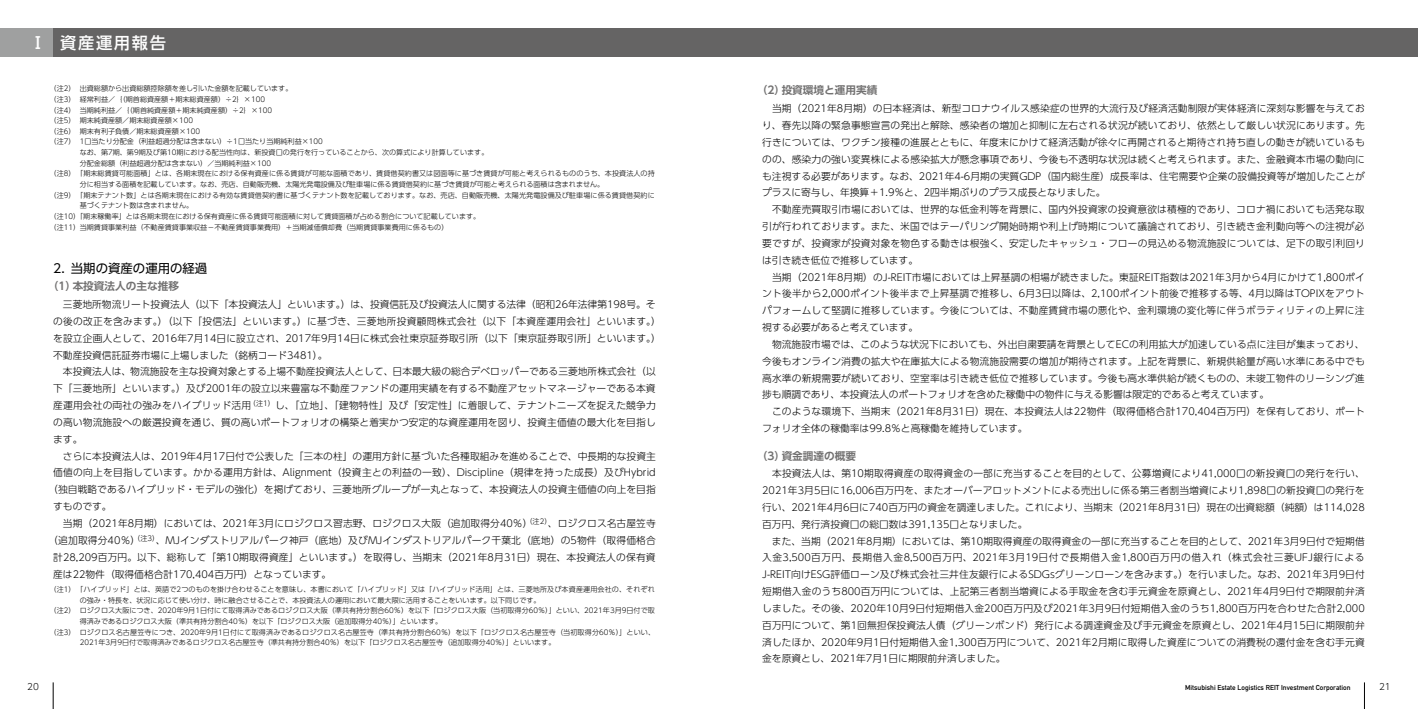
<style>
.page{position:relative;width:1418px;height:709px;background:#fff}
.page>*{position:absolute;margin:0;border:0;box-sizing:border-box;transform-origin:0 0}
.t1{font:500 16.25px "UD Shin Go Pr 6 N";letter-spacing:.1em;color:#fff}
.t2{font:12.38px "UD Shin Go Pr 6 N";color:#000}
.t3{font:700 10.62px "UD Shin Go Pr 6 N De";color:#727171}
.t4{font:300 9.75px/16.9px "UD Shin Go Pr 6 N";letter-spacing:.01em;color:#000}
.t5{font:300 8.88px "UD Shin Go Pr 6 N";color:#000}
.t6{font:300 7.12px "UD Shin Go Pr 6 N";color:#000}
.t7{font:7.12px "DIN Mittelschrift Std";color:#000}
</style>
<div class="page">
<div style="left:0;top:28px;width:53px;height:29px;background:#9fa0a0"></div>
<div style="left:53px;top:28px;width:1364px;height:29px;background:#656464"></div>
<svg style="left:53px;top:682px;width:1px;height:27px"></svg>
<h1 class="t1" style="left:30px;top:29px;width:138px">Ⅰ 資産運用報告</h1>
<p class="t6" style="left:50px;top:83px;width:244px">（注2） 出資総額から出資総額控除額を差し引いた金額を記載しています。</p>
<p class="t6" style="left:50px;top:93px;width:217px">（注3） 経常利益／｛（期首総資産額＋期末総資産額）÷2｝×100</p>
<p class="t6" style="left:50px;top:104px;width:224px">（注4） 当期純利益／｛（期首純資産額＋期末純資産額）÷2｝×100</p>
<p class="t6" style="left:50px;top:115px;width:145px">（注5） 期末純資産額／期末総資産額×100</p>
<p class="t6" style="left:50px;top:125px;width:152px">（注6） 期末有利子負債／期末総資産額×100</p>
<p class="t6" style="left:50px;top:136px;width:275px">（注7） 1口当たり分配金（利益超過分配は含まない）÷1口当たり当期純利益×100</p>
<p class="t6" style="left:80px;top:147px;width:410px">なお、第7期、第9期及び第10期における配当性向は、新投資口の発行を行っていることから、次の算式により計算しています。</p>
<p class="t6" style="left:80px;top:157px;width:193px">分配金総額（利益超過分配は含まない）／当期純利益×100</p>
<p class="t6" style="left:50px;top:168px;width:606px">（注8） 「期末総賃貸可能面積」とは、各期末現在における保有資産に係る賃貸が可能な面積であり、賃貸借契約書又は図面等に基づき賃貸が可能と考えられるもののうち、本投資法人の持</p>
<p class="t6" style="left:80px;top:178px;width:526px">分に相当する面積を記載しています。なお、売店、自動販売機、太陽光発電設備及び駐車場に係る賃貸借契約に基づき賃貸が可能と考えられる面積は含まれません。</p>
<p class="t6" style="left:50px;top:189px;width:606px">（注9） 「期末テナント数」とは各期末現在における有効な賃貸借契約書に基づくテナント数を記載しております。なお、売店、自動販売機、太陽光発電設備及び駐車場に係る賃貸借契約に</p>
<p class="t6" style="left:80px;top:200px;width:115px">基づくテナント数は含まれません。</p>
<p class="t6" style="left:50px;top:210px;width:432px">（注10）「期末稼働率」とは各期末現在における保有資産に係る賃貸可能面積に対して賃貸面積が占める割合について記載しています。</p>
<p class="t6" style="left:50px;top:221px;width:400px">（注11）当期賃貸事業利益（不動産賃貸事業収益－不動産賃貸事業費用）＋当期減価償却費（当期賃貸事業費用に係るもの）</p>
<p class="t2" style="left:53px;top:258px;width:156px">2. 当期の資産の運用の経過</p>
<p class="t3" style="left:48px;top:278px;width:133px">（1）本投資法人の主な推移</p>
<p class="t4" style="left:53px;top:295px;width:604px">　三菱地所物流リート投資法人（以下「本投資法人」といいます。）は、投資信託及び投資法人に関する法律（昭和26年法律第198号。そ</p>
<p class="t4" style="left:53px;top:312px;width:609px">の後の改正を含みます。）（以下「投信法」といいます。）に基づき、三菱地所投資顧問株式会社（以下「本資産運用会社」といいます。）</p>
<p class="t4" style="left:53px;top:329px;width:609px">を設立企画人として、2016年7月14日に設立され、2017年9月14日に株式会社東京証券取引所（以下「東京証券取引所」といいます。）</p>
<p class="t4" style="left:53px;top:346px;width:276px">不動産投資信託証券市場に上場しました（銘柄コード3481）。</p>
<p class="t4" style="left:53px;top:363px;width:604px">　本投資法人は、物流施設を主な投資対象とする上場不動産投資法人として、日本最大級の総合デベロッパーである三菱地所株式会社（以</p>
<p class="t4" style="left:53px;top:380px;width:604px">下「三菱地所」といいます。）及び2001年の設立以来豊富な不動産ファンドの運用実績を有する不動産アセットマネージャーである本資</p>
<p class="t4" style="left:53px;top:396px;width:604px">産運用会社の両社の強みをハイブリッド活用<sup>（注1）</sup>し、「立地」、「建物特性」及び「安定性」に着眼して、テナントニーズを捉えた競争力</p>
<p class="t4" style="left:53px;top:413px;width:604px">の高い物流施設への厳選投資を通じ、質の高いポートフォリオの構築と着実かつ安定的な資産運用を図り、投資主価値の最大化を目指し</p>
<p class="t4" style="left:53px;top:430px;width:31px">ます。</p>
<p class="t4" style="left:53px;top:447px;width:604px">　さらに本投資法人は、2019年4月17日付で公表した「三本の柱」の運用方針に基づいた各種取組みを進めることで、中長期的な投資主</p>
<p class="t4" style="left:53px;top:464px;width:604px">価値の向上を目指しています。かかる運用方針は、Alignment（投資主との利益の一致）、Discipline（規律を持った成長）及びHybrid</p>
<p class="t4" style="left:48px;top:481px;width:609px">（独自戦略であるハイブリッド・モデルの強化）を掲げており、三菱地所グループが一丸となって、本投資法人の投資主価値の向上を目指</p>
<p class="t4" style="left:53px;top:497px;width:60px">すものです。</p>
<p class="t4" style="left:53px;top:514px;width:604px">　当期（2021年8月期）においては、2021年3月にロジクロス習志野、ロジクロス大阪（追加取得分40％）<sup>（注2）</sup>、ロジクロス名古屋笠寺</p>
<p class="t4" style="left:48px;top:531px;width:609px">（追加取得分40％）<sup>（注3）</sup>、MJインダストリアルパーク神戸（底地）及びMJインダストリアルパーク千葉北（底地）の5物件（取得価格合</p>
<p class="t4" style="left:53px;top:548px;width:604px">計28,209百万円。以下、総称して「第10期取得資産」といいます。）を取得し、当期末（2021年8月31日）現在、本投資法人の保有資</p>
<p class="t4" style="left:53px;top:565px;width:280px">産は22物件（取得価格合計170,404百万円）となっています。</p>
<p class="t6" style="left:50px;top:583px;width:606px">（注1） 「ハイブリッド」とは、英語で2つのものを掛け合わせることを意味し、本書において「ハイブリッド」又は「ハイブリッド活用」とは、三菱地所及び本資産運用会社の、それぞれ</p>
<p class="t6" style="left:80px;top:594px;width:462px">の強み・特長を、状況に応じて使い分け、時に融合させることで、本投資法人の運用において最大限に活用することをいいます。以下同じです。</p>
<p class="t6" style="left:50px;top:605px;width:607px">（注2） ロジクロス大阪につき、2020年9月1日付にて取得済みであるロジクロス大阪（準共有持分割合60％）を以下「ロジクロス大阪（当初取得分60％）」といい、2021年3月9日付で取</p>
<p class="t6" style="left:80px;top:615px;width:364px">得済みであるロジクロス大阪（準共有持分割合40％）を以下「ロジクロス大阪（追加取得分40％）」といいます。</p>
<p class="t6" style="left:50px;top:626px;width:607px">（注3） ロジクロス名古屋笠寺につき、2020年9月1日付にて取得済みであるロジクロス名古屋笠寺（準共有持分割合60％）を以下「ロジクロス名古屋笠寺（当初取得分60％）」といい、</p>
<p class="t6" style="left:80px;top:636px;width:477px">2021年3月9日付で取得済みであるロジクロス名古屋笠寺（準共有持分割合40％）を以下「ロジクロス名古屋笠寺（追加取得分40％）」といいます。</p>
<p class="t3" style="left:756px;top:82px;width:122px">（2）投資環境と運用実績</p>
<p class="t4" style="left:762px;top:100px;width:604px">　当期（2021年8月期）の日本経済は、新型コロナウイルス感染症の世界的大流行及び経済活動制限が実体経済に深刻な影響を与えており、春先以降の緊急事態宣言の発出と解除、感染者の増加と抑制に左右される状況が続いており、依然として厳しい状況にあります。先行きについては、ワクチン接種の進展とともに、年度末にかけて経済活動が徐々に再開されると期待され持ち直しの動きが続いているものの、感染力の強い変異株による感染拡大が懸念事項であり、今後も不透明な状況は続くと考えられます。また、金融資本市場の動向にも注視する必要があります。なお、2021年4-6月期の実質GDP（国内総生産）成長率は、住宅需要や企業の設備投資等が増加したことがプラスに寄与し、年換算＋1.9％と、2四半期ぶりのプラス成長となりました。<br>　不動産売買取引市場においては、世界的な低金利等を背景に、国内外投資家の投資意欲は積極的であり、コロナ禍においても活発な取引が行われております。また、米国ではテーパリング開始時期や利上げ時期について議論されており、引き続き金利動向等への注視が必要ですが、投資家が投資対象を物色する動きは根強く、安定したキャッシュ・フローの見込める物流施設については、足下の取引利回りは引き続き低位で推移しています。<br>　当期（2021年8月期）のJ-REIT市場においては上昇基調の相場が続きました。東証REIT指数は2021年3月から4月にかけて1,800ポイント後半から2,000ポイント後半まで上昇基調で推移し、6月3日以降は、2,100ポイント前後で推移する等、4月以降はTOPIXをアウトパフォームして堅調に推移しています。今後については、不動産賃貸市場の悪化や、金利環境の変化等に伴うボラティリティの上昇に注視する必要があると考えています。<br>　物流施設市場では、このような状況下においても、外出自粛要請を背景としてECの利用拡大が加速している点に注目が集まっており、今後もオンライン消費の拡大や在庫拡大による物流施設需要の増加が期待されます。上記を背景に、新規供給量が高い水準にある中でも高水準の新規需要が続いており、空室率は引き続き低位で推移しています。今後も高水準供給が続くものの、未竣工物件のリーシング進捗も順調であり、本投資法人のポートフォリオを含めた稼働中の物件に与える影響は限定的であると考えています。<br>　このような環境下、当期末（2021年8月31日）現在、本投資法人は22物件（取得価格合計170,404百万円）を保有しており、ポートフォリオ全体の稼働率は99.8％と高稼働を維持しています。</p>
<p class="t3" style="left:756px;top:447px;width:101px">（3）資金調達の概要</p>
<p class="t4" style="left:762px;top:465px;width:604px">　本投資法人は、第10期取得資産の取得資金の一部に充当することを目的として、公募増資により41,000口の新投資口の発行を行い、2021年3月5日に16,006百万円を、またオーバーアロットメントによる売出しに係る第三者割当増資により1,898口の新投資口の発行を行い、2021年4月6日に740百万円の資金を調達しました。これにより、当期末（2021年8月31日）現在の出資総額（純額）は114,028百万円、発行済投資口の総口数は391,135口となりました。<br>　また、当期（2021年8月期）においては、第10期取得資産の取得資金の一部に充当することを目的として、2021年3月9日付で短期借入金3,500百万円、長期借入金8,500百万円、2021年3月19日付で長期借入金1,800百万円の借入れ（株式会社三菱UFJ銀行によるJ-REIT向けESG評価ローン及び株式会社三井住友銀行によるSDGsグリーンローンを含みます。）を行いました。なお、2021年3月9日付短期借入金のうち800百万円については、上記第三者割当増資による手取金を含む手元資金を原資とし、2021年4月9日付で期限前弁済しました。その後、2020年10月9日付短期借入金200百万円及び2021年3月9日付短期借入金のうち1,800百万円を合わせた合計2,000百万円について、第1回無担保投資法人債（グリーンボンド）発行による調達資金及び手元資金を原資とし、2021年4月15日に期限前弁済したほか、2020年9月1日付短期借入金1,300百万円について、2021年2月期に取得した資産についての消費税の還付金を含む手元資金を原資とし、2021年7月1日に期限前弁済しました。</p>
<p class="t5" style="left:27px;top:679px;width:13px">20</p>
<p class="t7" style="left:1185px;top:683px;width:167px">Mitsubishi Estate Logistics REIT Investment Corporation</p>
<p class="t5" style="left:1378px;top:679px;width:13px">21</p>
</div>
